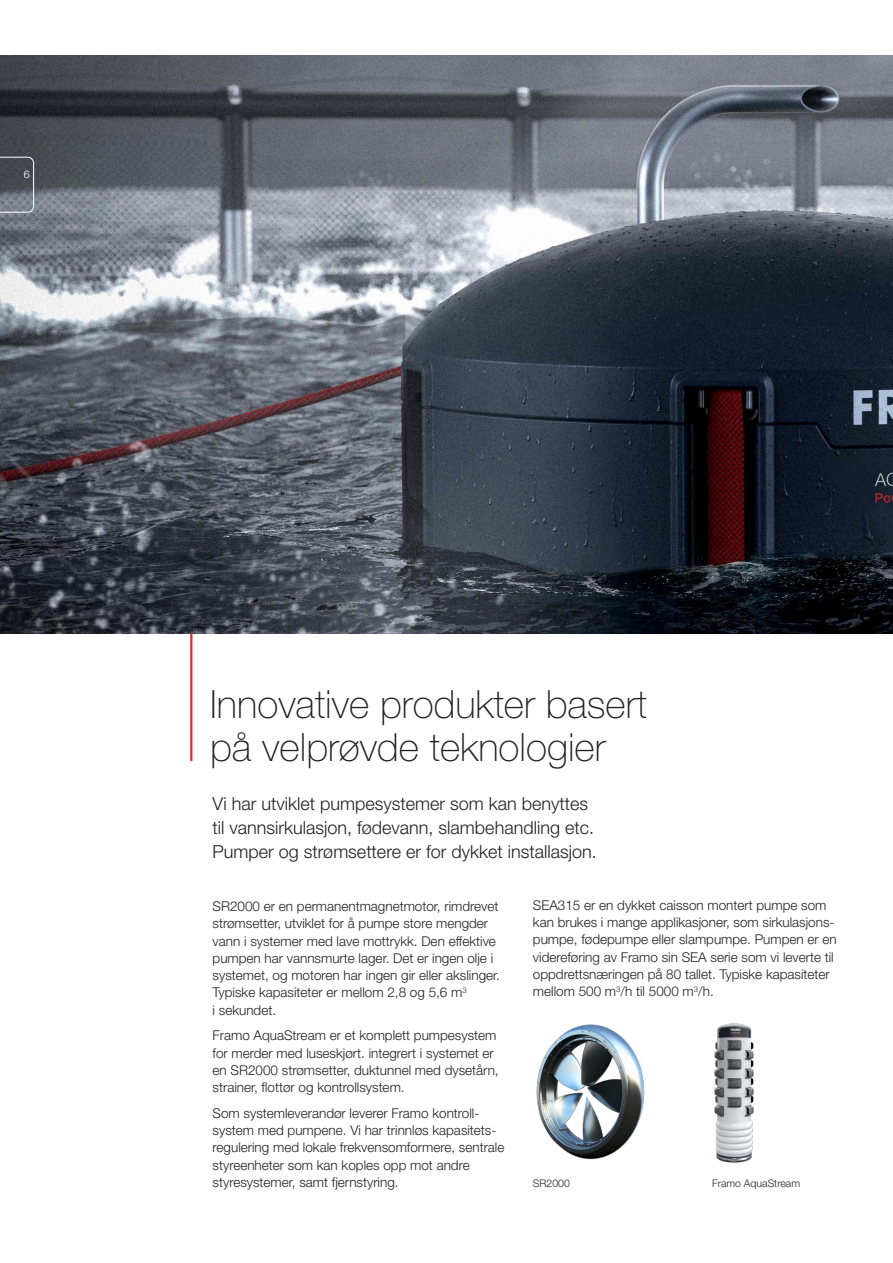
<style>
.page{position:relative;width:893px;height:1263px;background:#fff}
.page>*{position:absolute;margin:0;border:0;box-sizing:border-box;transform-origin:0 0}
.Headline_26_28_6{font:100 39px/42.9px "Helvetica Neue LT Std";color:#231f20}
.Intro_12_16{font:300 18px/24px "Helvetica Neue LT Std";color:#231f20}
.Body_copy_9_11_5{font:300 13.5px/17.2px "Helvetica Neue LT Std";color:#231f20}
.t1{font:300 10.5px "Helvetica Neue LT Std";color:#231f20}
.t2{font:300 10.5px "Helvetica Neue LT Std";color:#fff}
</style>
<div class="page">
<img style="left:0;top:55px;width:893px;height:579px">
<img style="left:536px;top:1024px;width:109px;height:136px">
<img style="left:714px;top:1023px;width:40px;height:140px">
<hr style="left:190px;top:634px;width:2px;height:127px;background:#ee1d23">
<svg style="left:0;top:156px;width:34px;height:57px;background:#61656c"></svg>
<p class="t2" style="left:24px;top:167px;width:7px">6</p>
<p class="Headline_26_28_6" style="left:210px;top:683px;width:438px">Innovative produkter basert på velprøvde teknologier</p>
<p class="Intro_12_16" style="left:213px;top:791px;width:386px">Vi har utviklet pumpesystemer som kan benyttes til vannsirkulasjon, fødevann, slambehandling etc.<br>Pumper og strømsettere er for dykket installasjon.</p>
<p class="Body_copy_9_11_5" style="left:213px;top:897px;width:289px">SR2000 er en permanentmagnetmotor, rimdrevet strømsetter, utviklet for å pumpe store mengder vann i systemer med lave mottrykk. Den effektive pumpen har vannsmurte lager. Det er ingen olje i systemet, og motoren har ingen gir eller akslinger.<br>Typiske kapasiteter er mellom 2,8 og 5,6 m<sup>3<br></sup>i sekundet.</p>
<p class="Body_copy_9_11_5" style="left:213px;top:1027px;width:288px">Framo AquaStream er et komplett pumpesystem for merder med luseskjørt. integrert i systemet er en SR2000 strømsetter, duktunnel med dysetårn, strainer, flottør og kontrollsystem.</p>
<p class="Body_copy_9_11_5" style="left:213px;top:1104px;width:293px">Som systemleverandør leverer Framo kontroll&shy;system med pumpene. Vi har trinnløs kapasitets&shy;regulering med lokale frekvensomformere, sentrale styreenheter som kan koples opp mot andre styresystemer, samt fjernstyring.</p>
<p class="Body_copy_9_11_5" style="left:533px;top:896px;width:305px">SEA315 er en dykket caisson montert pumpe som kan brukes i mange applikasjoner, som sirkulasjons&shy;pumpe, fødepumpe eller slampumpe. Pumpen er en videreføring av Framo sin SEA serie som vi leverte til oppdrettsnæringen på 80 tallet. Typiske kapasiteter mellom 500 m<sup>3</sup>/h til 5000 m<sup>3</sup>/h.</p>
<p class="t1" style="left:533px;top:1177px;width:38px">SR2000</p>
<p class="t1" style="left:712px;top:1177px;width:90px">Framo AquaStream</p>
</div>
